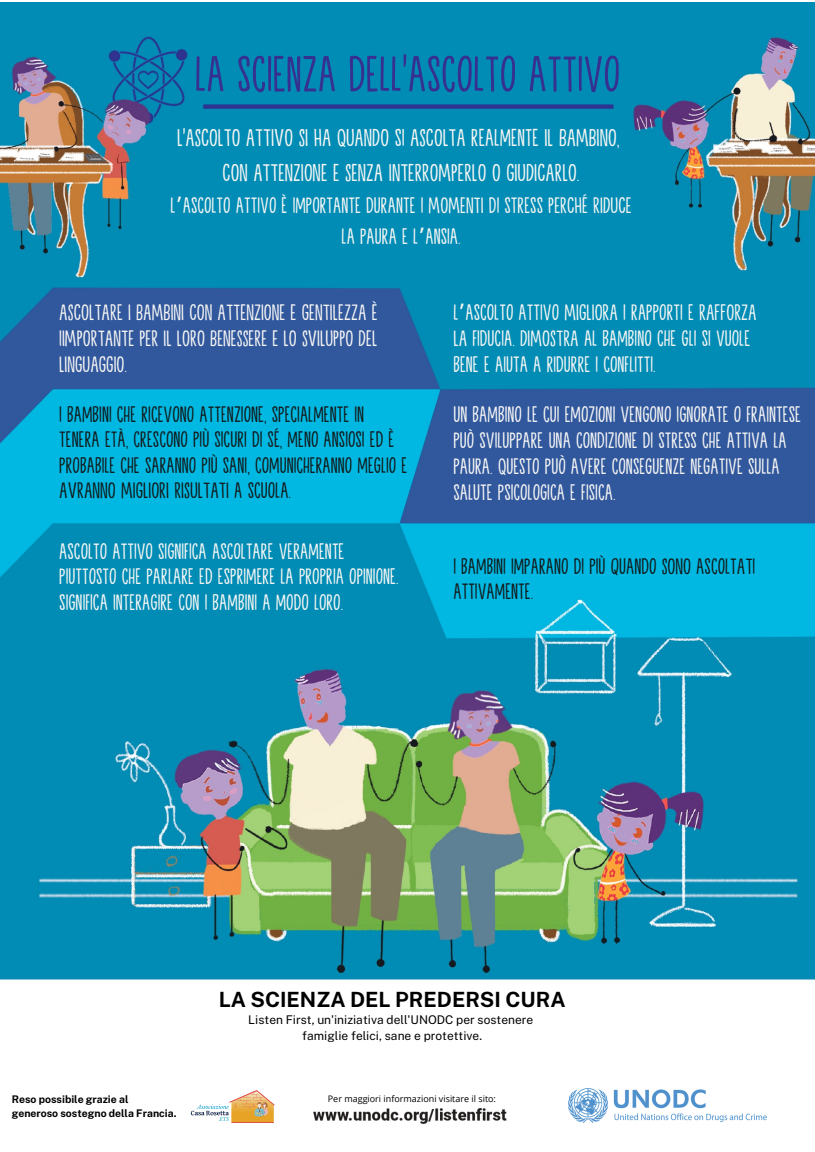
<style>
.page{position:relative;width:815px;height:1152px;background:#fff}
.page>*{position:absolute;margin:0;border:0;box-sizing:border-box;transform-origin:0 0}
.t1{font:51px "Background Echo DEMO";color:#363090}
.t2{font:24.53px "Background Echo DEMO";color:#f8f7f5}
.t3{font:22.5px/25.9px "Background Echo DEMO";color:#f8f7f5}
.t4{font:22.5px/25.3px "Background Echo DEMO";color:#121a1b}
.t5{font:700 21px "Public Sans";color:#000}
.t6{font:12px "Public Sans";color:#000}
.t7{font:700 10.5px "Public Sans";color:#000}
.t8{font:9px "Open Sans";color:#000}
.s1{font-family:"Noto Sans Gurmukhi"}
</style>
<div class="page">
<img style="left:0;top:3px;width:814px;height:1121px">
<div style="left:27px;top:993px;width:303px;height:58px;background:#fff"></div>
<img style="left:190px;top:1086px;width:89px;height:38px">
<img style="left:568px;top:1089px;width:198px;height:33px">
<p class="t1" style="left:195px;top:41px;width:427px">LA SCIENZA DELL'ASCOLTO ATTIVO</p>
<p class="t2" style="left:177px;top:122px;width:444px">L'ASCOLTO ATTIVO SI HA QUANDO SI ASCOLTA REALMENTE IL BAMBINO,</p>
<p class="t2" style="left:223px;top:156px;width:358px">CON ATTENZIONE E SENZA INTERROMPERLO O GIUDICARLO.</p>
<p class="t3" style="left:171px;top:191px;width:462px">L<span class="s1">’</span>ASCOLTO ATTIVO È IMPORTANTE DURANTE I MOMENTI DI STRESS PERCHÉ RIDUCE</p>
<p class="t3" style="left:341px;top:222px;width:121px">LA PAURA E L<span class="s1">’</span>ANSIA.</p>
<p class="t3" style="left:59px;top:298px;width:320px;text-align:justify">ASCOLTARE I BAMBINI CON ATTENZIONE E GENTILEZZA È IIMPORTANTE PER IL LORO BENESSERE E LO SVILUPPO DEL LINGUAGGIO.</p>
<p class="t3" style="left:453px;top:298px;width:305px">L<span class="s1">’</span>ASCOLTO ATTIVO MIGLIORA I RAPPORTI E RAFFORZA<br>LA FIDUCIA. DIMOSTRA AL BAMBINO CHE GLI SI VUOLE<br>BENE E AIUTA A RIDURRE I CONFLITTI.</p>
<p class="t4" style="left:59px;top:400px;width:349px">I BAMBINI CHE RICEVONO ATTENZIONE, SPECIALMENTE IN TENERA ETÀ, CRESCONO PIÙ SICURI DI SÉ, MENO ANSIOSI ED È PROBABILE CHE SARANNO PIÙ SANI, COMUNICHERANNO MEGLIO E AVRANNO MIGLIORI RISULTATI A SCUOLA.</p>
<p class="t3" style="left:453px;top:401px;width:349px">UN BAMBINO LE CUI EMOZIONI VENGONO IGNORATE O FRAINTESE PUÒ SVILUPPARE UNA CONDIZIONE DI STRESS CHE ATTIVA LA PAURA. QUESTO PUÒ AVERE CONSEGUENZE NEGATIVE SULLA SALUTE PSICOLOGICA E FISICA.</p>
<p class="t3" style="left:59px;top:537px;width:341px">ASCOLTO ATTIVO SIGNIFICA ASCOLTARE VERAMENTE<br>PIUTTOSTO CHE PARLARE ED ESPRIMERE LA PROPRIA OPINIONE.<br>SIGNIFICA INTERAGIRE CON I BAMBINI A MODO LORO.</p>
<p class="t4" style="left:453px;top:552px;width:303px;line-height:25.9px">I BAMBINI IMPARANO DI PIÙ QUANDO SONO ASCOLTATI<br>ATTIVAMENTE.</p>
<p class="t7" style="left:12px;top:1093px;width:118px">Reso possibile grazie al</p>
<p class="t7" style="left:12px;top:1107px;width:166px">generoso sostegno della Francia.</p>
<p class="t5" style="left:219px;top:987px;width:348px">LA SCIENZA DEL PREDERSI CURA</p>
<p class="t6" style="left:248px;top:1013px;width:286px">Listen First, un'iniziativa dell'UNODC per sostenere</p>
<p class="t6" style="left:302px;top:1029px;width:181px">famiglie felici, sane e protettive.</p>
<p class="t8" style="left:328px;top:1092px;width:170px">Per maggiori informazioni visitare il sito:</p>
</div>
